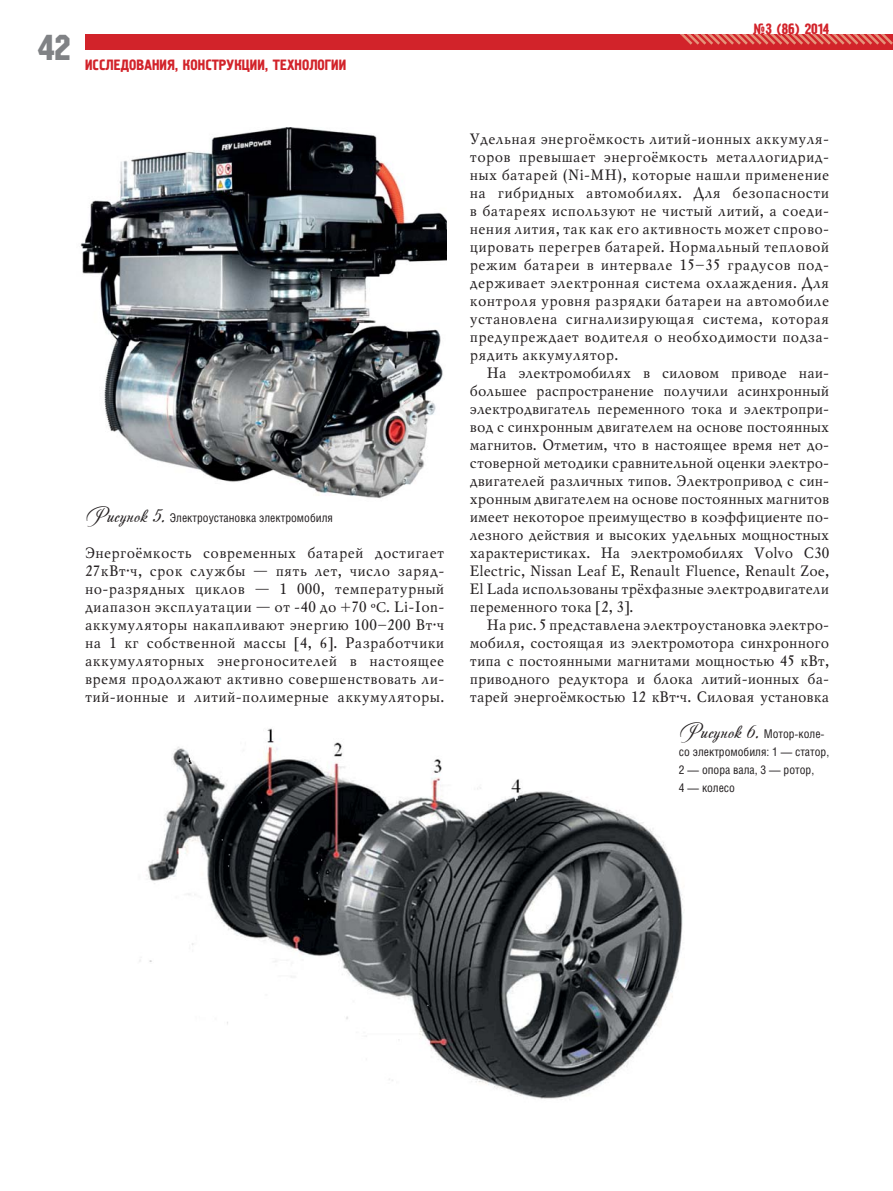
<style>
.page{position:relative;width:893px;height:1191px;background:#fff}
.page>*{position:absolute;margin:0;border:0;box-sizing:border-box;transform-origin:0 0}
.t1{font:36px "Machine C";color:#808285}
.t2{font:15px/18px "Mysl C";letter-spacing:.01em;color:#231f20;text-align:justify}
.t3{font:15px "Pollock 1 C";color:#d2232a}
.t4{font:12px/18px "Helios Cond C";color:#231f20}
.s1{font-family:"Andantinoscript";font-size:21px}
.s2{font-family:"Minion Pro"}
</style>
<div class="page">
<div style="left:85px;top:34px;width:808px;height:16px;background:#d2232a"></div>
<svg style="left:680px;top:34px;width:213px;height:11px"></svg>
<img style="left:139px;top:728px;width:545px;height:371px">
<img style="left:80px;top:128px;width:366px;height:370px">
<h1 class="t1" style="left:38px;top:27px;width:34px">42</h1>
<p class="t3" style="left:85px;top:59px;width:263px">ИССЛЕДОВАНИЯ, КОНСТРУКЦИИ, ТЕХНОЛОГИИ</p>
<p class="t4" style="left:85px;top:510px;width:249px"><span class="s1">Рисунок 5.</span> Электроустановка электромобиля</p>
<p class="t2" style="left:85px;top:545px;width:361px">Энергоёмкость современных батарей достигает 27кВт·ч, срок службы — пять лет, число заряд&shy;но-разрядных циклов — 1 000, температурный диапазон эксплуатации — от -40 до +70 <span class="s2">ºС</span>. Li-Ion&shy;аккумуляторы накапливают энергию 100–200 Вт·ч на 1 кг собственной массы [4, 6]. Разработчики аккумуляторных энергоносителей в настоящее время продолжают активно совершенствовать ли&shy;тий-ионные и литий-полимерные аккумуляторы.</p>
<p class="t3" style="left:753px;top:23px;width:78px">№3 (86) 2014</p>
<p class="t2" style="left:470px;top:131px;width:361px">Удельная энергоёмкость литий-ионных аккумуля&shy;торов превышает энергоёмкость металлогидрид&shy;ных батарей (Ni-MH), которые нашли применение на гибридных автомобилях. Для безопасности в батареях используют не чистый литий, а соеди&shy;нения лития, так как его активность может спрово&shy;цировать перегрев батарей. Нормальный тепловой режим батареи в интервале 15–35 градусов под&shy;держивает электронная система охлаждения. Для контроля уровня разрядки батареи на автомобиле установлена сигнализирующая система, которая предупреждает водителя о необходимости подза&shy;рядить аккумулятор.</p>
<p class="t2" style="left:470px;top:365px;width:361px;text-indent:17px">На электромобилях в силовом приводе наи&shy;большее распространение получили асинхронный электродвигатель переменного тока и электропри&shy;вод с синхронным двигателем на основе постоянных магнитов. Отметим, что в настоящее время нет до&shy;стоверной методики сравнительной оценки электро&shy;двигателей различных типов. Электропривод с син&shy;хронным двигателем на основе постоянных магнитов имеет некоторое преимущество в коэффициенте по&shy;лезного действия и высоких удельных мощностных характеристиках. На электромобилях Volvo C30<br>Electric, Nissan Leaf E, Renault Fluence, Renault Zoe, El Lada использованы трёхфазные электродвигатели переменного тока [2, 3].</p>
<p class="t2" style="left:470px;top:617px;width:361px;text-indent:17px">На рис. 5 представлена электроустановка электро&shy;мобиля, состоящая из электромотора синхронного типа с постоянными магнитами мощностью 45 кВт, приводного редуктора и блока литий-ионных ба&shy;тарей энергоёмкостью 12 кВт·ч. Силовая установка</p>
<p class="t4" style="left:679px;top:726px;width:152px"><span class="s1">Рисунок 6.</span> Мотор-коле&shy;со электромобиля: 1 — статор,<br>2 — опора вала, 3 — ротор,<br>4 — колесо</p>
</div>
